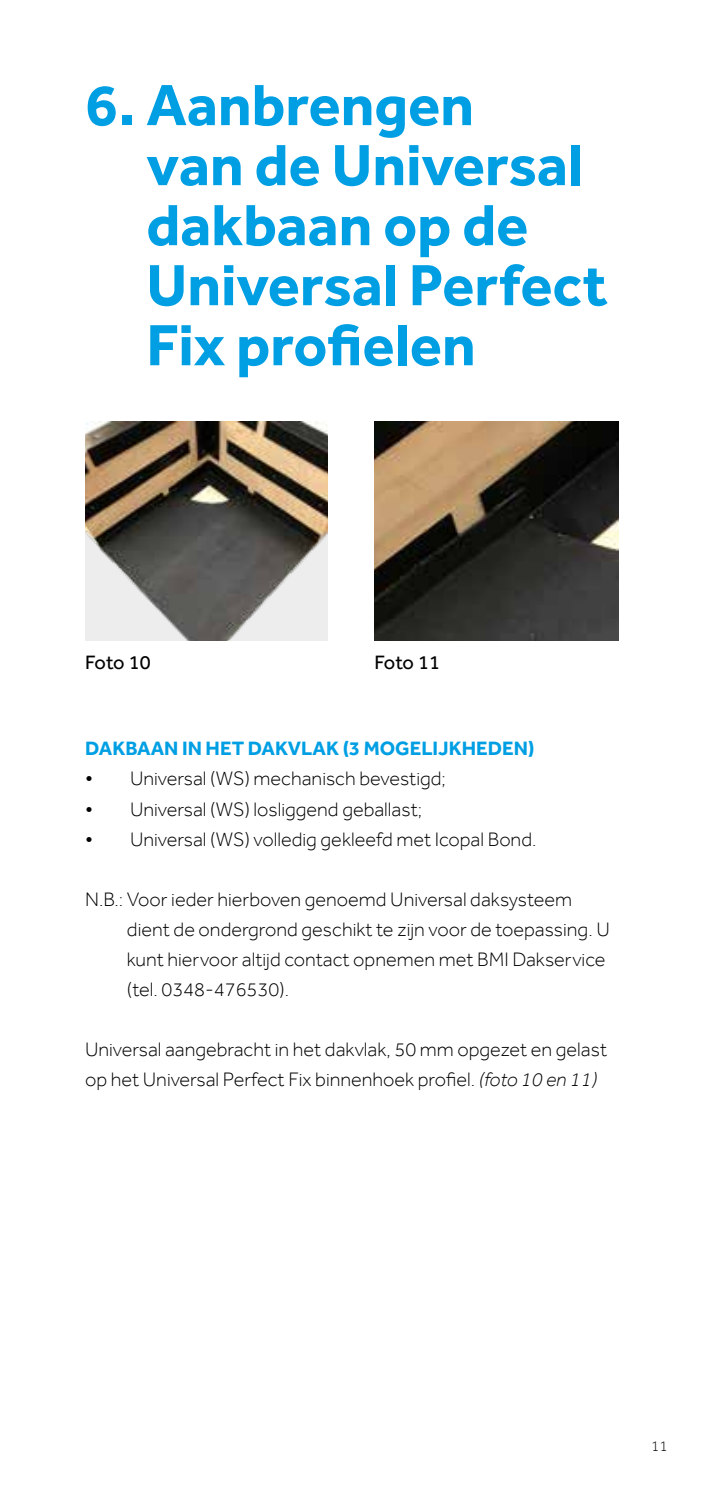
<style>
.page{position:relative;width:702px;height:1489px;background:#fff}
.page>*{position:absolute;margin:0;border:0;box-sizing:border-box;transform-origin:0 0}
.t1{font:700 60px/60px "Effra";color:#009fe3}
.t2{font:300 20px/30px "Effra";color:#000}
.t3{font:700 20px "Effra";color:#009fe3}
.t4{font:20px "Effra";letter-spacing:-.01em;color:#000}
.t5{font:300 15px "Effra";color:#000}
.s1{font-weight:400}
.s2{font-style:italic}
</style>
<div class="page">
<img style="left:85px;top:421px;width:242px;height:220px">
<img style="left:374px;top:421px;width:244px;height:220px">
<h1 class="t1" style="left:146px;top:74px;width:463px;text-indent:-61px">6. Aanbrengen<br>van de Universal dakbaan op de<br>Universal Perfect<br>Fix profielen</h1>
<p class="t4" style="left:85px;top:650px;width:67px">Foto 10</p>
<p class="t4" style="left:374px;top:650px;width:67px">Foto 11</p>
<p class="t3" style="left:85px;top:736px;width:451px">DAKBAAN IN HET DAKVLAK (3 MOGELIJKHEDEN)</p>
<p class="t2" style="left:85px;top:763px;width:362px"><span class="s1">•</span> Universal (WS) mechanisch bevestigd;</p>
<p class="t2" style="left:85px;top:793px;width:338px"><span class="s1">•</span> Universal (WS) losliggend geballast;</p>
<p class="t2" style="left:85px;top:823px;width:453px"><span class="s1">•</span> Universal (WS) volledig gekleefd met Icopal Bond.</p>
<p class="t2" style="left:127px;top:883px;width:484px;text-indent:-42px">N.B.: Voor ieder hierboven genoemd Universal daksysteem dient de ondergrond geschikt te zijn voor de toepassing. U kunt hiervoor altijd contact opnemen met BMI Dakservice (tel. 0348-476530).</p>
<p class="t2" style="left:85px;top:1033px;width:523px">Universal aangebracht in het dakvlak, 50 mm opgezet en gelast op het Universal Perfect Fix binnenhoek profiel. <span class="s2">(foto 10 en 11)</span></p>
<p class="t5" style="left:651px;top:1436px;width:18px">11</p>
</div>
